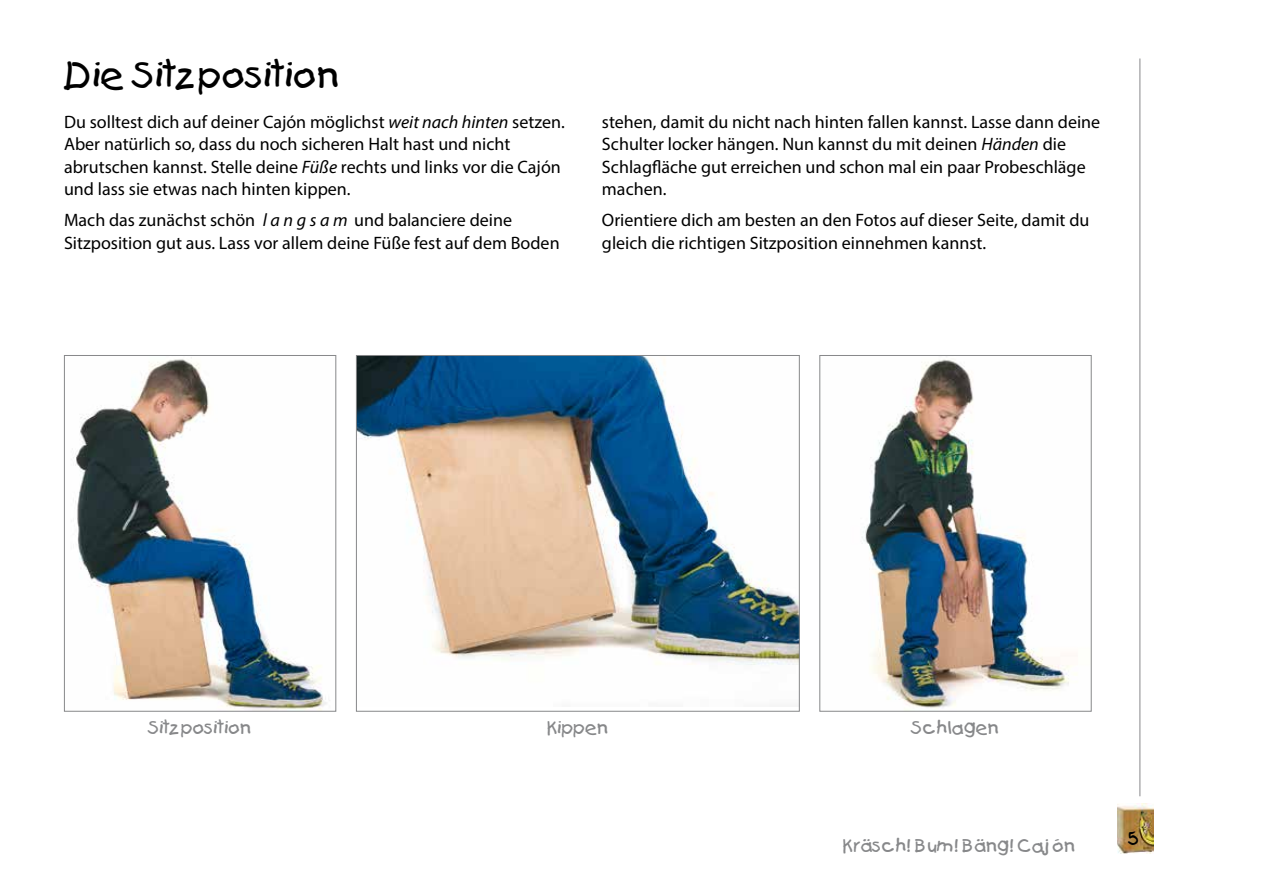
<style>
.page{position:relative;width:1263px;height:893px;background:#fff}
.page>*{position:absolute;margin:0;border:0;box-sizing:border-box;transform-origin:0 0}
.t1{font:36px "Kids Plain";color:#000}
.t2{font:18px/22.5px "Myriad Pro";color:#000}
.t3{font:18px "Kids Plain";color:#87888a}
.t4{font:18px "Kids Plain";color:#000}
.s1{font-style:italic}
</style>
<div class="page">
<img style="left:1117px;top:804px;width:37px;height:49px">
<hr style="left:1139px;top:59px;width:1px;height:737px;background:#87888a">
<img style="left:358px;top:357px;width:440px;height:308px">
<div style="left:356px;top:355px;width:444px;height:357px;border:1px solid #87888a"></div>
<img style="left:73px;top:357px;width:254px;height:353px">
<div style="left:64px;top:355px;width:272px;height:357px;border:1px solid #87888a"></div>
<img style="left:862px;top:359px;width:209px;height:351px">
<div style="left:819px;top:355px;width:272px;height:357px;border:1px solid #87888a"></div>
<h1 class="t1" style="left:64px;top:53px;width:278px">Die Sitzposition</h1>
<p class="t2" style="left:64px;top:110px;width:502px">Du solltest dich auf deiner Cajón möglichst <span class="s1">weit nach hinten</span> setzen.<br>Aber natürlich so, dass du noch sicheren Halt hast und nicht abrutschen kannst. Stelle deine <span class="s1">Füße</span> rechts und links vor die Cajón und lass sie etwas nach hinten kippen.</p>
<p class="t2" style="left:64px;top:209px;width:497px">Mach das zunächst schön <span class="s1">l a n g s a m</span> und balanciere deine<br>Sitzposition gut aus. Lass vor allem deine Füße fest auf dem Boden</p>
<p class="t2" style="left:602px;top:110px;width:500px">stehen, damit du nicht nach hinten fallen kannst. Lasse dann deine Schulter locker hängen. Nun kannst du mit deinen <span class="s1">Händen</span> die Schlagfläche gut erreichen und schon mal ein paar Probeschläge machen.</p>
<p class="t2" style="left:602px;top:209px;width:489px">Orientiere dich am besten an den Fotos auf dieser Seite, damit du gleich die richtigen Sitzposition einnehmen kannst.</p>
<p class="t3" style="left:148px;top:716px;width:105px">Sitzposition</p>
<p class="t3" style="left:547px;top:716px;width:63px">Kippen</p>
<p class="t3" style="left:911px;top:716px;width:90px">Schlagen</p>
<p class="t3" style="left:842px;top:834px;width:235px">Kräsch! Bum! Bäng! Cajón</p>
<p class="t4" style="left:1128px;top:827px;width:13px">5</p>
</div>
